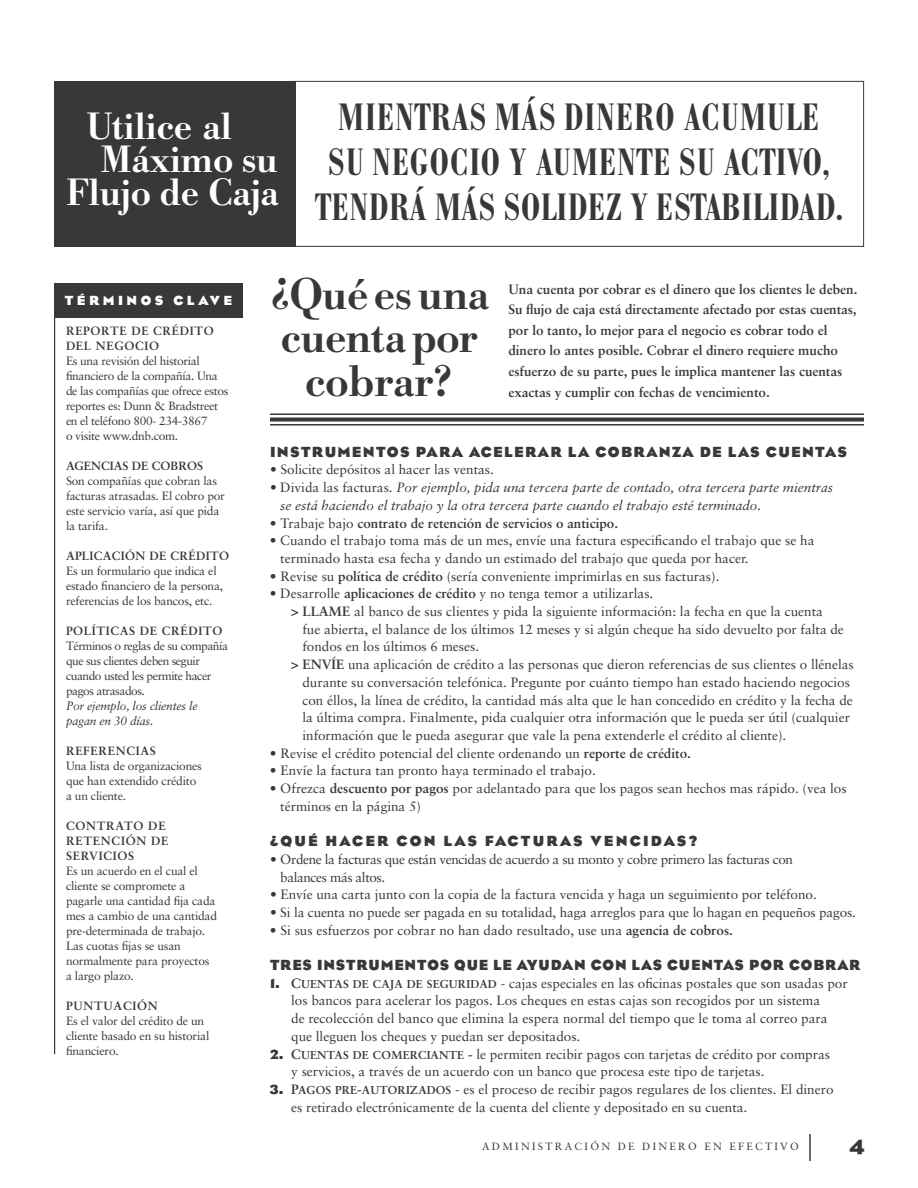
<style>
.page{position:relative;width:918px;height:1188px;background:#fff}
.page>*{position:absolute;margin:0;border:0;box-sizing:border-box;transform-origin:0 0}
.t1{font:500 43.8px/43.8px "Bodoni BE";color:#393839;text-align:center}
.t2{font:500 condensed 37.5px/45px "Bodoni BE";letter-spacing:.035em;color:#393839;text-align:center;scale:.94 1}
.t3{font:500 37.5px "Bodoni BE";color:#fff}
.t4{font:700 21px "Bureau Eagle";color:#393839}
.t5{font:700 15px "Bureau Eagle";letter-spacing:.06em;color:#393839}
.t6{font:700 15px "Bureau Eagle";letter-spacing:.085em;color:#393839}
.t7{font:700 15px "Bureau Eagle";letter-spacing:.145em;color:#393839}
.t8{font:13.5px/17.7px "Sabon";color:#393839}
.t9{font:700 13.5px/20.5px "Sabon";color:#393839}
.t10{font:italic 13.5px/17.7px "Sabon";color:#393839}
.t11{font:13.5px/17.7px "Sabon";letter-spacing:-.03em;color:#393839}
.t12{font:700 13.5px "Bureau Eagle";letter-spacing:.255em;color:#fff}
.t13{font:12px/15px "Sabon";letter-spacing:-.02em;color:#393839}
.t14{font:700 12px/15px "Sabon";letter-spacing:.055em;color:#393839}
.t15{font:12px/15px "Sabon";letter-spacing:-.04em;color:#393839}
.t16{font:italic 12px/15px "Sabon";letter-spacing:-.02em;color:#393839}
.t17{font:700 12px "Sabon";letter-spacing:.025em;color:#393839}
.t18{font:700 12px "Sabon";color:#393839}
.t19{font:10.5px "Sabon";letter-spacing:.22em;color:#393839}
.s1{font-style:normal}
.s2{font-weight:400}
.s3{font-weight:700}
.s4{color:#fff}
.s5{font-family:"Bureau Eagle";font-weight:700}
.s6{font-weight:700;font-size:11.55px}
</style>
<div class="page">
<hr style="left:809px;top:1134px;width:2px;height:27px;background:#393839">
<div style="left:54px;top:284px;width:189px;height:34px;background:#393839"></div>
<div style="left:54px;top:81px;width:242px;height:166px;background:#393839"></div>
<div style="left:290px;top:81px;width:574px;height:166px;border:1px solid #393839"></div>
<hr style="left:270px;top:414px;width:594px;height:1px;background:#393839">
<svg style="left:270px;top:418px;width:594px;height:4px;background:#515051"></svg>
<hr style="left:270px;top:424px;width:594px;height:2px;background:#393839">
<hr style="left:54px;top:284px;width:1px;height:770px;background:#393839">
<h2 class="t3" style="left:87px;top:112px;width:147px">Utilice al</h2>
<h2 class="t3" style="left:101px;top:145px;width:179px">Máximo su</h2>
<h2 class="t3" style="left:66px;top:178px;width:214px">Flujo de Caja</h2>
<h2 class="t2" style="left:315px;top:99px;width:563px">MIENTRAS MÁS DINERO ACUMULE<br>SU NEGOCIO Y AUMENTE SU ACTIVO,<br>TENDRÁ MÁS SOLIDEZ Y ESTABILIDAD.</h2>
<p class="t12" style="left:65px;top:292px;width:169px">TÉRMINOS CLAVE</p>
<p class="t14" style="left:66px;top:324px;width:149px">REPORTE DE CRÉDITO<br>DEL NEGOCIO</p>
<p class="t13" style="left:66px;top:354px;width:164px">Es una revisión del historial financiero de la compañía. Una de las compañías que ofrece estos reportes es: Dunn &amp; Bradstreet en el teléfono 800- 234-3867<br>o visite www.dnb.com.</p>
<p class="t18" style="left:66px;top:460px;width:139px">AGENCIAS DE COBROS</p>
<p class="t13" style="left:66px;top:474px;width:160px">Son compañías que cobran las facturas atrasadas. El cobro por este servicio varía, así que pida la tarifa.</p>
<p class="t17" style="left:66px;top:550px;width:165px">APLICACIÓN DE CRÉDITO</p>
<p class="t13" style="left:66px;top:564px;width:159px">Es un formulario que indica el estado financiero de la persona, referencias de los bancos, etc.</p>
<p class="t14" style="left:66px;top:624px;width:158px">POLÍTICAS DE CRÉDITO</p>
<p class="t15" style="left:66px;top:639px;width:164px">Términos o reglas de su compañía que sus clientes deben seguir cuando usted les permite hacer pagos atrasados.</p>
<p class="t16" style="left:66px;top:699px;width:133px">Por ejemplo, los clientes le pagan en 30 días.</p>
<p class="t14" style="left:66px;top:744px;width:91px">REFERENCIAS</p>
<p class="t13" style="left:66px;top:759px;width:137px">Una lista de organizaciones que han extendido crédito a un cliente.</p>
<p class="t14" style="left:66px;top:819px;width:104px">CONTRATO DE<br>RETENCIÓN DE<br>SERVICIOS</p>
<p class="t13" style="left:66px;top:864px;width:153px">Es un acuerdo en el cual el cliente se compromete a pagarle una cantidad fija cada mes a cambio de una cantidad pre-determinada de trabajo.<br>Las cuotas fijas se usan normalmente para proyectos a largo plazo.</p>
<p class="t14" style="left:66px;top:999px;width:93px">PUNTUACIÓN</p>
<p class="t13" style="left:66px;top:1014px;width:145px">Es el valor del crédito de un cliente basado en su historial financiero.</p>
<h1 class="t1" style="left:270px;top:277px;width:221px">¿Qué esuna cuentapor cobrar?</h1>
<p class="t9" style="left:508px;top:280px;width:351px">Una cuenta por cobrar es el dinero que los clientes le deben.<br>Su flujo de caja está directamente afectado por estas cuentas, por lo tanto, lo mejor para el negocio es cobrar todo el dinero lo antes posible. Cobrar el dinero requiere mucho esfuerzo de su parte, pues le implica mantener las cuentas exactas y cumplir con fechas de vencimiento.</p>
<p class="t6" style="left:270px;top:443px;width:579px">INSTRUMENTOS PARA ACELERAR LA COBRANZA DE LAS CUENTAS</p>
<p class="t8" style="left:270px;top:462px;width:225px">• Solicite depósitos al hacer las ventas.</p>
<p class="t10" style="left:280px;top:480px;width:554px;text-indent:-10px"><span class="s1">• Divida las facturas.</span> Por ejemplo, pida una tercera parte de contado, otra tercera parte mientras se está haciendo el trabajo y la otra tercera parte cuando el trabajo esté terminado.</p>
<p class="t9" style="left:270px;top:514px;width:350px"><span class="s2">• Trabaje bajo</span> contrato de retención de servicios o anticipo.</p>
<p class="t8" style="left:280px;top:533px;width:536px;text-indent:-10px">• Cuando el trabajo toma más de un mes, envíe una factura especificando el trabajo que se ha terminado hasta esa fecha y dando un estimado del trabajo que queda por hacer.</p>
<p class="t8" style="left:270px;top:568px;width:451px">• Revise su <span class="s3">política de crédito</span> (sería conveniente imprimirlas en sus facturas).</p>
<p class="t8" style="left:270px;top:586px;width:385px">• Desarrolle <span class="s3">aplicaciones de crédito</span> y no tenga temor a utilizarlas.</p>
<p class="t8" style="left:291px;top:604px;width:533px"><span class="s3">&gt; LLAME</span> al banco de sus clientes y pida la siguiente información: la fecha en que la cuenta</p>
<p class="t8" style="left:302px;top:621px;width:543px">fue abierta, el balance de los últimos 12 meses y si algún cheque ha sido devuelto por falta de</p>
<p class="t8" style="left:302px;top:639px;width:178px">fondos en los últimos 6 meses.</p>
<p class="t8" style="left:302px;top:657px;width:553px;text-indent:-32px"><span class="s4">•</span> <span class="s3">&gt; ENVÍE</span> una aplicación de crédito a las personas que dieron referencias de sus clientes o llénelas durante su conversación telefónica. Pregunte por cuánto tiempo han estado haciendo negocios con éllos, la línea de crédito, la cantidad más alta que le han concedido en crédito y la fecha de la última compra. Finalmente, pida cualquier otra información que le pueda ser útil (cualquier información que le pueda asegurar que vale la pena extenderle el crédito al cliente).</p>
<p class="t8" style="left:270px;top:745px;width:422px">• Revise el crédito potencial del cliente ordenando un <span class="s3">reporte de crédito.</span></p>
<p class="t8" style="left:270px;top:763px;width:327px">• Envíe la factura tan pronto haya terminado el trabajo.</p>
<p class="t8" style="left:280px;top:781px;width:568px;text-indent:-10px">• Ofrezca <span class="s3">descuento por pagos</span> por adelantado para que los pagos sean hechos mas rápido. (vea los términos en la página 5)</p>
<p class="t7" style="left:270px;top:832px;width:429px">¿QUÉ HACER CON LAS FACTURAS VENCIDAS?</p>
<p class="t11" style="left:280px;top:851px;width:514px;text-indent:-10px">• Ordene la facturas que están vencidas de acuerdo a su monto y cobre primero las facturas con balances más altos.</p>
<p class="t8" style="left:270px;top:887px;width:548px">• Envíe una carta junto con la copia de la factura vencida y haga un seguimiento por teléfono.</p>
<p class="t8" style="left:270px;top:904px;width:587px">• Si la cuenta no puede ser pagada en su totalidad, haga arreglos para que lo hagan en pequeños pagos.</p>
<p class="t8" style="left:270px;top:922px;width:465px">• Si sus esfuerzos por cobrar no han dado resultado, use una <span class="s3">agencia de cobros.</span></p>
<p class="t5" style="left:270px;top:956px;width:592px">TRES INSTRUMENTOS QUE LE AYUDAN CON LAS CUENTAS POR COBRAR</p>
<p class="t8" style="left:291px;top:975px;width:558px;text-indent:-21px"><span class="s5">1.</span> <span class="s3">C</span><span class="s6">UENTAS DE CAJA DE SEGURIDAD</span> - cajas especiales en las oficinas postales que son usadas por los bancos para acelerar los pagos. Los cheques en estas cajas son recogidos por un sistema<br>de recolección del banco que elimina la espera normal del tiempo que le toma al correo para que lleguen los cheques y puedan ser depositados.</p>
<p class="t8" style="left:291px;top:1046px;width:540px;text-indent:-21px"><span class="s5">2.</span> <span class="s3">C</span><span class="s6">UENTAS DE COMERCIANTE</span> <span class="s3">-</span> le permiten recibir pagos con tarjetas de crédito por compras y servicios, a través de un acuerdo con un banco que procesa este tipo de tarjetas.</p>
<p class="t8" style="left:291px;top:1081px;width:544px;text-indent:-21px"><span class="s5">3.</span> <span class="s3">P</span><span class="s6">AGOS PRE</span><span class="s3">-</span><span class="s6">AUTORIZADOS</span> - es el proceso de recibir pagos regulares de los clientes. El dinero es retirado electrónicamente de la cuenta del cliente y depositado en su cuenta.</p>
<p class="t19" style="left:482px;top:1142px;width:318px">ADMINISTRACIÓN DE DINERO EN EFECTIVO</p>
<h3 class="t4" style="left:850px;top:1135px;width:16px">4</h3>
</div>
